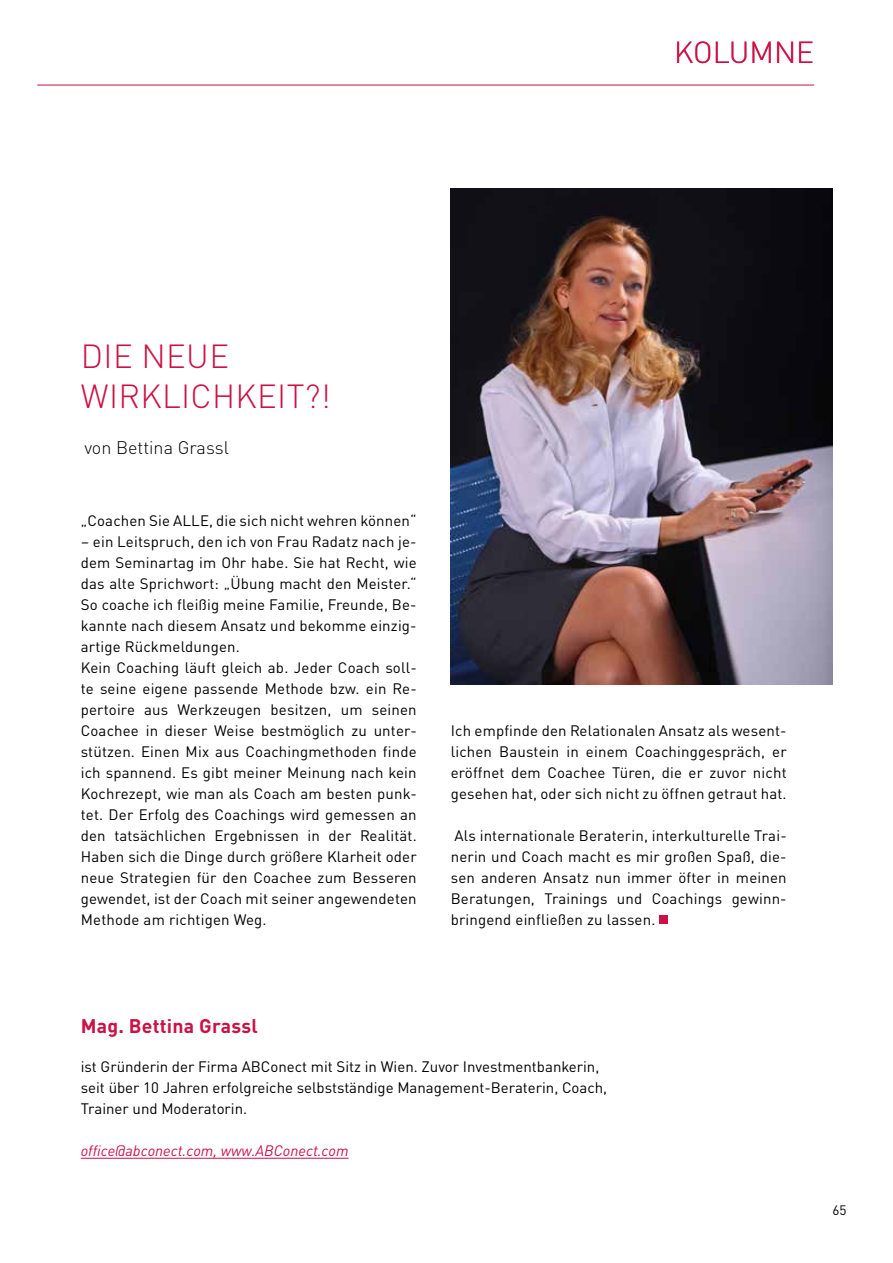
<style>
.page{position:relative;width:893px;height:1263px;background:#fff}
.page>*{position:absolute;margin:0;border:0;box-sizing:border-box;transform-origin:0 0}
.t1{font:300 33px/39.6px "DINOT";letter-spacing:.01em;color:#cc1145}
.t2{font:300 30px "DINOT";color:#cc1145}
.t3{font:700 19.5px "DINOT";letter-spacing:.01em;color:#cc1145}
.t4{font:300 18px "DINOT";color:#000}
.t5{font:15px/21px "DINOT";letter-spacing:.01em;color:#000}
.t6{font:italic 15px "DINOT";color:#cc1145}
.t7{font:13.5px "DINOT";color:#000}
</style>
<div class="page">
<hr style="left:37px;top:85px;width:777px;height:1px;background:#cc1145">
<div style="left:660px;top:915px;width:8px;height:8px;background:#cc1145"></div>
<img style="left:451px;top:188px;width:381px;height:496px">
<hr style="left:81px;top:1158px;width:268px;height:1px;background:#cc1145">
<h2 class="t2" style="left:674px;top:34px;width:141px">KOLUMNE</h2>
<h1 class="t1" style="left:81px;top:336px;width:251px">DIE NEUE<br>WIRKLICHKEIT?!</h1>
<p class="t4" style="left:84px;top:437px;width:146px">von Bettina Grassl</p>
<p class="t5" style="left:81px;top:509px;width:337px">„Coachen Sie ALLE, die sich nicht wehren können“</p>
<p class="t5" style="left:81px;top:530px;width:337px">– ein Leitspruch, den ich von Frau Radatz nach je&shy;dem Seminartag im Ohr habe. Sie hat Recht, wie das alte Sprichwort: „Übung macht den Meister.“ So coache ich fleißig meine Familie, Freunde, Be&shy;kannte nach diesem Ansatz und bekomme einzig&shy;artige Rückmeldungen.<br>Kein Coaching läuft gleich ab. Jeder Coach soll&shy;te seine eigene passende Methode bzw. ein Re&shy;pertoire aus Werkzeugen besitzen, um seinen Coachee in dieser Weise bestmöglich zu unter&shy;stützen. Einen Mix aus Coachingmethoden finde ich spannend. Es gibt meiner Meinung nach kein Kochrezept, wie man als Coach am besten punk&shy;tet. Der Erfolg des Coachings wird gemessen an den tatsächlichen Ergebnissen in der Realität.<br>Haben sich die Dinge durch größere Klarheit oder neue Strategien für den Coachee zum Besseren gewendet, ist der Coach mit seiner angewendeten Methode am richtigen Weg.</p>
<p class="t5" style="left:451px;top:719px;width:337px;text-align:justify">Ich empfinde den Relationalen Ansatz als wesent&shy;lichen Baustein in einem Coachinggespräch, er eröffnet dem Coachee Türen, die er zuvor nicht gesehen hat, oder sich nicht zu öffnen getraut hat.</p>
<p class="t5" style="left:451px;top:824px;width:337px;text-align:justify">Als internationale Beraterin, interkulturelle Trai&shy;nerin und Coach macht es mir großen Spaß, die&shy;sen anderen Ansatz nun immer öfter in meinen Beratungen, Trainings und Coachings gewinn&shy;bringend einfließen zu lassen.</p>
<h3 class="t3" style="left:81px;top:1013px;width:178px">Mag. Bettina Grassl</h3>
<p class="t5" style="left:81px;top:1055px;width:528px">ist Gründerin der Firma ABConect mit Sitz in Wien. Zuvor Investmentbankerin, seit über 10 Jahren erfolgreiche selbstständige Management-Beraterin, Coach,<br>Trainer und Moderatorin.</p>
<p class="t6" style="left:81px;top:1139px;width:269px">office@abconect.com, www.ABConect.com</p>
<p class="t7" style="left:832px;top:1200px;width:16px">65</p>
</div>
